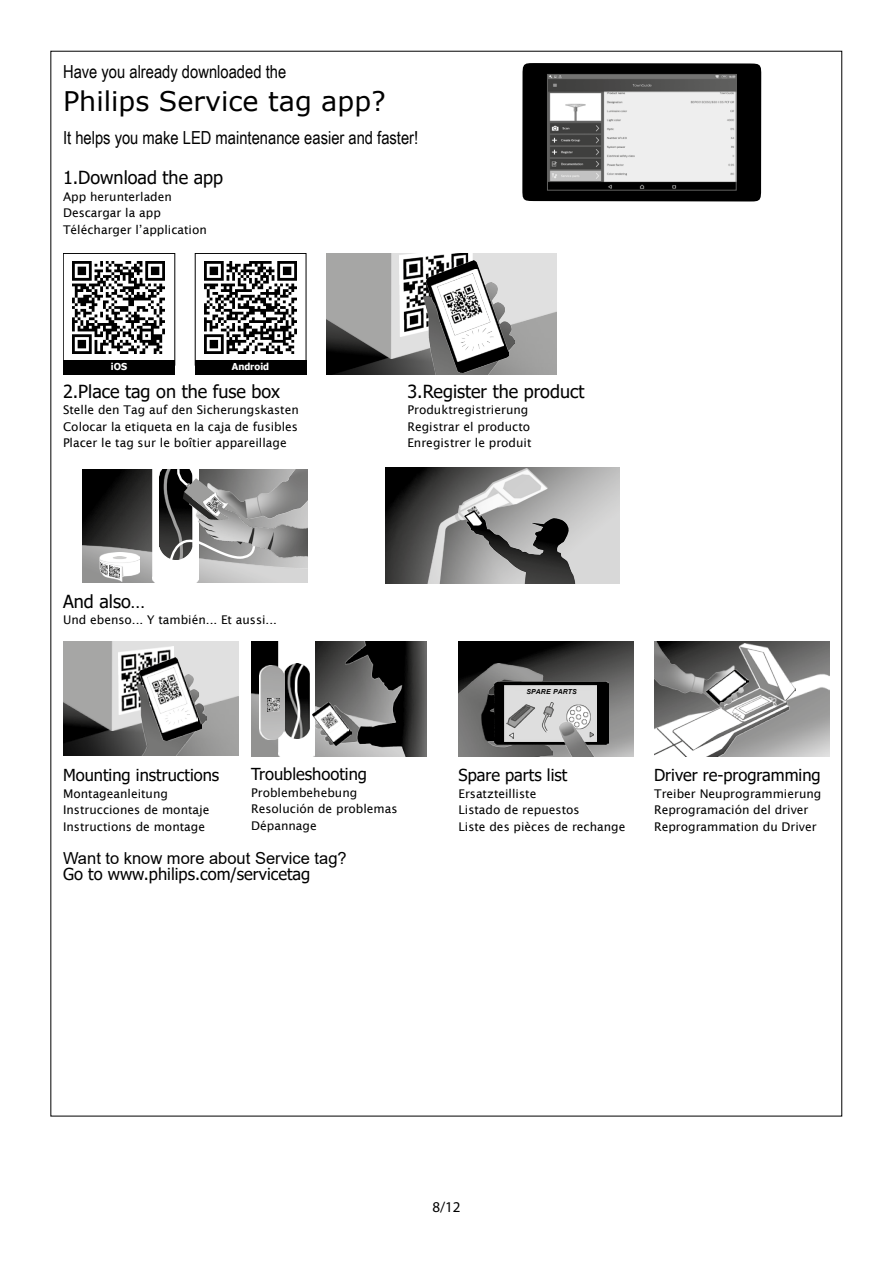
<style>
.page{position:relative;width:893px;height:1263px;background:#fff}
.page>*{position:absolute;margin:0;border:0;box-sizing:border-box;transform-origin:0 0}
.t1{font:27px "Verdana";color:#000}
.t2{font:18px "Arial Narrow";color:#000}
.t3{font:18px "Tahoma";color:#000}
.t4{font:16.5px "Tahoma";color:#000}
.t5{font:16.5px/16.5px "Arial";color:#000}
.t6{font:15px "Myriad Pro";color:#000}
.t7{font:12px/16.5px "Lucida Sans";color:#000}
.t8{font:700 9.6px "Tahoma";color:#fff}
.t9{font:italic 700 6.9px "Arial";letter-spacing:.015em;color:#000}
.s1{font-family:"Tahoma"}
</style>
<div class="page">
<div style="left:522px;top:63px;width:239px;height:138px;background:#000"></div>
<img style="left:549px;top:76px;width:185px;height:112px">
<div style="left:547px;top:74px;width:189px;height:116px;border:1px solid #616160"></div>
<img style="left:73px;top:261px;width:92px;height:92px">
<div style="left:63px;top:253px;width:112px;height:112px;border:1px solid #000"></div>
<div style="left:63px;top:360px;width:112px;height:14px;background:#000"></div>
<img style="left:204px;top:261px;width:92px;height:92px">
<div style="left:195px;top:253px;width:111px;height:112px;border:1px solid #000"></div>
<div style="left:195px;top:360px;width:111px;height:14px;background:#000"></div>
<img style="left:327px;top:359px;width:229px;height:15px">
<img style="left:327px;top:253px;width:229px;height:106px">
<img style="left:400px;top:253px;width:72px;height:84px">
<img style="left:416px;top:283px;width:98px;height:91px">
<img style="left:427px;top:260px;width:81px;height:112px">
<img style="left:431px;top:269px;width:72px;height:92px">
<img style="left:438px;top:274px;width:55px;height:76px">
<img style="left:83px;top:469px;width:69px;height:76px">
<img style="left:82px;top:545px;width:70px;height:38px">
<img style="left:152px;top:469px;width:8px;height:114px">
<img style="left:160px;top:469px;width:8px;height:89px">
<svg style="left:168px;top:469px;width:27px;height:91px;background:#4a4a4a"></svg>
<img style="left:82px;top:553px;width:57px;height:29px">
<img style="left:99px;top:556px;width:40px;height:26px">
<svg style="left:100px;top:563px;width:19px;height:15px"></svg>
<img style="left:195px;top:469px;width:112px;height:114px">
<img style="left:386px;top:468px;width:32px;height:115px">
<img style="left:418px;top:468px;width:202px;height:115px">
<img style="left:460px;top:505px;width:21px;height:12px">
<img style="left:464px;top:510px;width:112px;height:73px">
<img style="left:63px;top:731px;width:175px;height:25px">
<img style="left:63px;top:641px;width:175px;height:90px">
<img style="left:119px;top:647px;width:55px;height:67px">
<img style="left:131px;top:674px;width:75px;height:82px">
<img style="left:139px;top:657px;width:63px;height:84px">
<img style="left:143px;top:664px;width:55px;height:68px">
<img style="left:148px;top:667px;width:42px;height:58px">
<img style="left:251px;top:641px;width:95px;height:53px">
<img style="left:251px;top:694px;width:95px;height:62px">
<img style="left:278px;top:641px;width:37px;height:115px">
<img style="left:259px;top:664px;width:87px;height:75px">
<img style="left:291px;top:664px;width:12px;height:74px">
<img style="left:268px;top:698px;width:11px;height:14px">
<img style="left:312px;top:703px;width:34px;height:43px">
<img style="left:315px;top:706px;width:31px;height:36px">
<img style="left:318px;top:709px;width:22px;height:23px">
<img style="left:346px;top:641px;width:81px;height:115px">
<img style="left:458px;top:641px;width:176px;height:115px">
<img style="left:458px;top:663px;width:95px;height:93px">
<div style="left:494px;top:682px;width:114px;height:62px;background:#000"></div>
<img style="left:504px;top:685px;width:93px;height:56px">
<img style="left:506px;top:702px;width:87px;height:36px">
<img style="left:559px;top:721px;width:40px;height:35px">
<img style="left:748px;top:644px;width:82px;height:112px">
<img style="left:654px;top:646px;width:141px;height:110px">
<img style="left:721px;top:646px;width:64px;height:74px">
<img style="left:654px;top:641px;width:94px;height:67px">
<img style="left:707px;top:669px;width:41px;height:35px">
<img style="left:710px;top:672px;width:35px;height:29px">
<p class="t2" style="left:63px;top:59px;width:225px">Have you already downloaded the</p>
<p class="t1" style="left:63px;top:83px;width:324px">Philips Service tag app?</p>
<p class="t2" style="left:63px;top:125px;width:357px">It helps you make LED maintenance easier and faster!</p>
<p class="t3" style="left:63px;top:165px;width:162px">1.Download the app</p>
<p class="t7" style="left:63px;top:188px;width:145px">App herunterladen<br>Descargar la app<br>Télécharger l’application</p>
<p class="t8" style="left:111px;top:360px;width:18px">iOS</p>
<p class="t8" style="left:232px;top:360px;width:39px">Android</p>
<p class="t3" style="left:63px;top:379px;width:218px">2.Place tag on the fuse box</p>
<p class="t7" style="left:63px;top:402px;width:237px;text-align:justify">Stelle den Tag auf den Sicherungskasten Colocar la etiqueta en la caja de fusibles Placer le tag sur le boîtier appareillage</p>
<p class="t3" style="left:407px;top:379px;width:178px">3.Register the product</p>
<p class="t7" style="left:407px;top:402px;width:126px">Produktregistrierung<br>Registrar el producto<br>Enregistrer le produit</p>
<p class="t3" style="left:63px;top:589px;width:84px">And also…</p>
<p class="t7" style="left:63px;top:611px;width:215px">Und ebenso... Y también... Et aussi...</p>
<p class="t4" style="left:63px;top:764px;width:158px">Mounting instructions</p>
<p class="t7" style="left:63px;top:785px;width:148px">Montageanleitung<br>Instrucciones de montaje<br>Instructions de montage</p>
<p class="t4" style="left:251px;top:763px;width:117px">Troubleshooting</p>
<p class="t7" style="left:251px;top:784px;width:148px">Problembehebung<br>Resolución de problemas<br>Dépannage</p>
<p class="t5" style="left:63px;top:849px;width:285px">Want to know more about Service tag?<br><span class="s1">Go to www.philips.com/servicetag</span></p>
<p class="t9" style="left:526px;top:687px;width:52px">SPARE PARTS</p>
<p class="t4" style="left:458px;top:764px;width:110px">Spare parts list</p>
<p class="t7" style="left:458px;top:785px;width:168px">Ersatzteilliste<br>Listado de repuestos<br>Liste des pièces de rechange</p>
<p class="t4" style="left:654px;top:764px;width:168px">Driver re-programming</p>
<p class="t7" style="left:654px;top:785px;width:169px">Treiber Neuprogrammierung<br>Reprogramación del driver<br>Reprogrammation du Driver</p>
<p class="t6" style="left:432px;top:1192px;width:30px">1/12</p>
<p class="t6" style="left:432px;top:1198px;width:30px">8/12</p>
</div>
